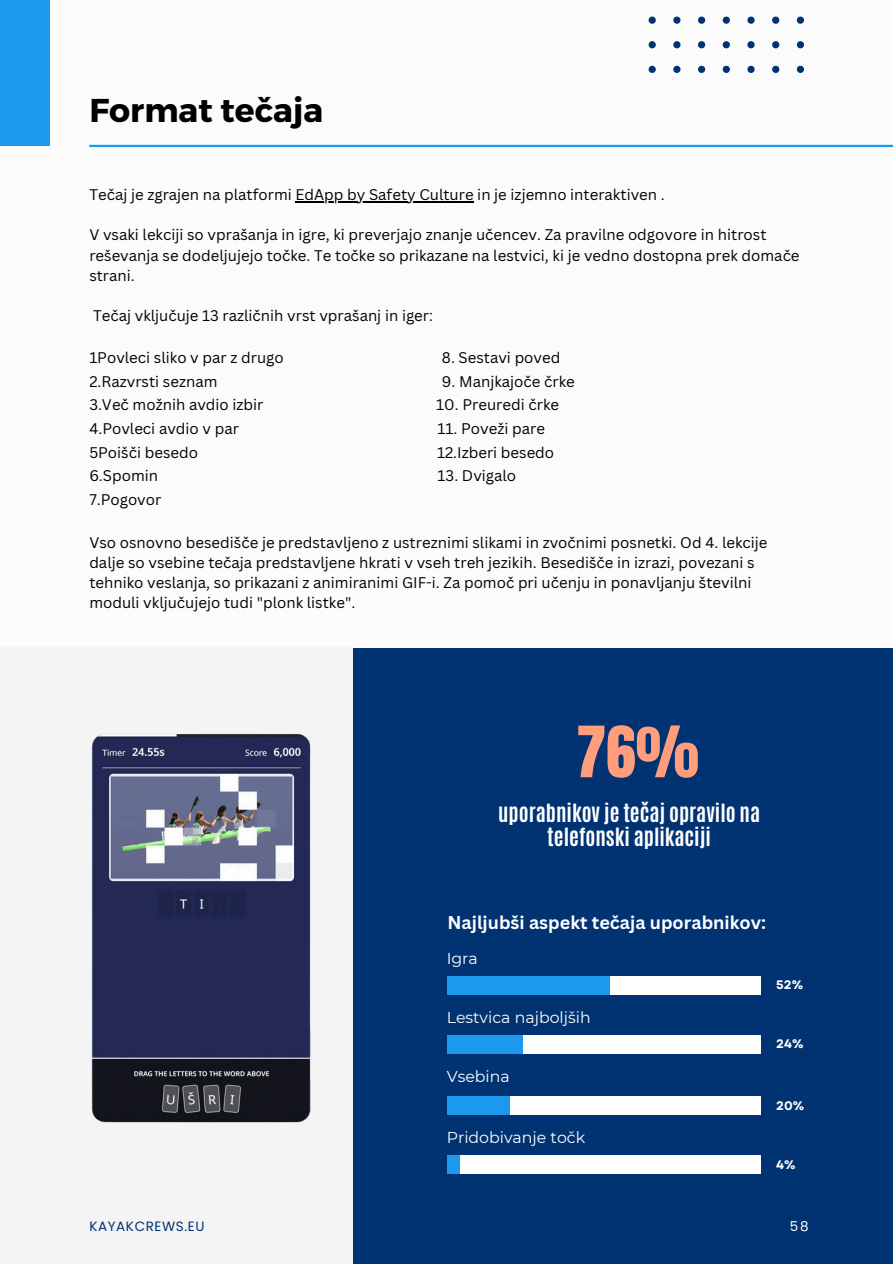
<style>
.page{position:relative;width:893px;height:1264px;background:#fff}
.page>*{position:absolute;margin:0;border:0;box-sizing:border-box;transform-origin:0 0}
.t1{font:60px "Anton";color:#ff9d7d}
.t2{font:700 33px "Montserrat";color:#000}
.t3{font:700 21px/23.7px "Antonio";color:#fff;text-align:center}
.t4{font:700 18px "Canva Sans";color:#fff}
.t5{font:15.75px "Montserrat";color:#fff}
.t6{font:15px/20.2px "Canva Sans";color:#000}
.t7{font:13.5px "Poppins";letter-spacing:.045em;color:#013272}
.t8{font:13.5px "Poppins";color:#fff}
.t9{font:700 12.3px "Garet";color:#fff}
</style>
<div class="page">
<div style="left:0;top:0;width:892px;height:1263px;background:#fbfbfb"></div>
<div style="left:0;top:647px;width:353px;height:616px;background:#f4f4f4"></div>
<div style="left:353px;top:648px;width:539px;height:615px;background:#013272"></div>
<div style="left:446px;top:975px;width:314px;height:19px;background:#fff"></div>
<div style="left:446px;top:975px;width:163px;height:19px;background:#1c98ed"></div>
<div style="left:446px;top:1034px;width:314px;height:19px;background:#fff"></div>
<div style="left:446px;top:1034px;width:76px;height:19px;background:#1c98ed"></div>
<div style="left:446px;top:1096px;width:314px;height:18px;background:#fff"></div>
<div style="left:446px;top:1096px;width:63px;height:18px;background:#1c98ed"></div>
<div style="left:446px;top:1155px;width:314px;height:19px;background:#fff"></div>
<div style="left:446px;top:1155px;width:13px;height:19px;background:#1c98ed"></div>
<hr style="left:89px;top:145px;width:803px;height:2px;background:#1c98ed">
<hr style="left:295px;top:201px;width:178px;height:1px;background:#000">
<div style="left:0;top:0;width:50px;height:146px;background:#1c98ed"></div>
<svg style="left:648px;top:66px;width:7px;height:7px"></svg>
<svg style="left:648px;top:41px;width:7px;height:7px"></svg>
<svg style="left:648px;top:17px;width:7px;height:7px"></svg>
<svg style="left:673px;top:66px;width:7px;height:7px"></svg>
<svg style="left:673px;top:41px;width:7px;height:7px"></svg>
<svg style="left:673px;top:17px;width:7px;height:7px"></svg>
<svg style="left:698px;top:66px;width:7px;height:7px"></svg>
<svg style="left:698px;top:41px;width:7px;height:7px"></svg>
<svg style="left:698px;top:17px;width:7px;height:7px"></svg>
<svg style="left:722px;top:66px;width:7px;height:7px"></svg>
<svg style="left:722px;top:41px;width:7px;height:7px"></svg>
<svg style="left:722px;top:17px;width:7px;height:7px"></svg>
<svg style="left:747px;top:66px;width:7px;height:7px"></svg>
<svg style="left:747px;top:41px;width:7px;height:7px"></svg>
<svg style="left:747px;top:17px;width:7px;height:7px"></svg>
<svg style="left:772px;top:66px;width:7px;height:7px"></svg>
<svg style="left:772px;top:41px;width:7px;height:7px"></svg>
<svg style="left:772px;top:17px;width:7px;height:7px"></svg>
<svg style="left:796px;top:66px;width:7px;height:7px"></svg>
<svg style="left:796px;top:41px;width:7px;height:7px"></svg>
<svg style="left:796px;top:17px;width:7px;height:7px"></svg>
<img style="left:91px;top:733px;width:220px;height:390px">
<h5 class="t2" style="left:89px;top:89px;width:235px">Format tečaja</h5>
<p class="t6" style="left:89px;top:184px;width:577px">Tečaj je zgrajen na platformi EdApp by Safety Culture in je izjemno interaktiven .</p>
<h2 class="t6" style="left:89px;top:224px;width:678px">V vsaki lekciji so vprašanja in igre, ki preverjajo znanje učencev. Za pravilne odgovore in hitrost</h2>
<p class="t6" style="left:89px;top:245px;width:711px">reševanja se dodeljujejo točke. Te točke so prikazane na lestvici, ki je vedno dostopna prek domače strani.</p>
<h5 class="t6" style="left:93px;top:305px;width:341px">Tečaj vključuje 13 različnih vrst vprašanj in iger:</h5>
<h5 class="t6" style="left:89px;top:347px;width:196px">1Povleci sliko v par z drugo</h5>
<h5 class="t6" style="left:442px;top:347px;width:120px">8. Sestavi poved</h5>
<h5 class="t6" style="left:89px;top:371px;width:130px">2.Razvrsti seznam</h5>
<h5 class="t6" style="left:442px;top:371px;width:134px">9. Manjkajoče črke</h5>
<h5 class="t6" style="left:89px;top:394px;width:176px">3.Več možnih avdio izbir</h5>
<h5 class="t6" style="left:436px;top:394px;width:124px">10. Preuredi črke</h5>
<h5 class="t6" style="left:89px;top:418px;width:151px">4.Povleci avdio v par</h5>
<h5 class="t6" style="left:437px;top:418px;width:109px">11. Poveži pare</h5>
<h5 class="t6" style="left:89px;top:441px;width:110px">5Poišči besedo</h5>
<h5 class="t6" style="left:437px;top:441px;width:119px">12.Izberi besedo</h5>
<h5 class="t6" style="left:89px;top:465px;width:70px">6.Spomin</h5>
<h5 class="t6" style="left:437px;top:465px;width:80px">13. Dvigalo</h5>
<h5 class="t6" style="left:89px;top:489px;width:73px">7.Pogovor</h5>
<h5 class="t6" style="left:89px;top:531px;width:679px">Vso osnovno besedišče je predstavljeno z ustreznimi slikami in zvočnimi posnetki. Od 4. lekcije</h5>
<h5 class="t6" style="left:89px;top:552px;width:666px">dalje so vsebine tečaja predstavljene hkrati v vseh treh jezikih. Besedišče in izrazi, povezani s tehniko veslanja, so prikazani z animiranimi GIF-i. Za pomoč pri učenju in ponavljanju številni moduli vključujejo tudi "plonk listke".</h5>
<h4 class="t1" style="left:576px;top:709px;width:124px">76%</h4>
<h5 class="t3" style="left:498px;top:801px;width:263px">uporabnikov je tečaj opravilo na telefonski aplikaciji</h5>
<h3 class="t4" style="left:447px;top:909px;width:320px">Najljubši aspekt tečaja uporabnikov:</h3>
<h5 class="t5" style="left:446px;top:948px;width:33px">Igra</h5>
<p class="t5" style="left:446px;top:1007px;width:145px">Lestvica najboljših</p>
<h1 class="t5" style="left:446px;top:1066px;width:65px">Vsebina</h1>
<p class="t5" style="left:446px;top:1128px;width:140px">Pridobivanje točk</p>
<p class="t9" style="left:776px;top:976px;width:28px">52%</p>
<p class="t9" style="left:776px;top:1035px;width:29px">24%</p>
<p class="t9" style="left:776px;top:1096px;width:30px">20%</p>
<p class="t9" style="left:776px;top:1155px;width:21px">4%</p>
<p class="t7" style="left:89px;top:1217px;width:117px">KAYAKCREWS.EU</p>
<h5 class="t8" style="left:789px;top:1217px;width:20px">58</h5>
</div>
